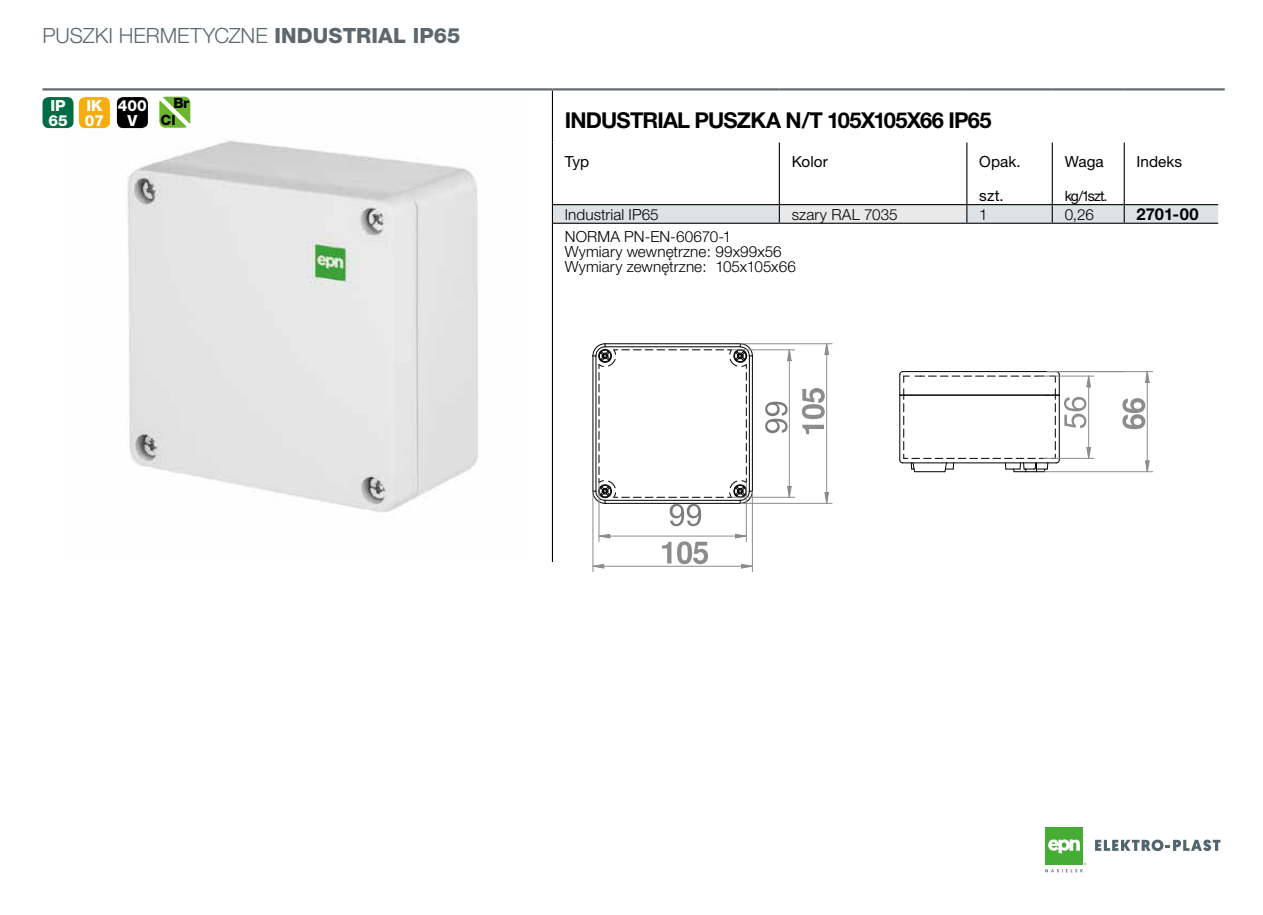
<style>
.page{position:relative;width:1263px;height:915px;background:#fff}
.page>*{position:absolute;margin:0;border:0;box-sizing:border-box;transform-origin:0 0}
.Normalny{font:700 21.9px "Helvetica Neue CE";letter-spacing:-.035em;color:#000}
.t1{font:300 21px "Helvetica Neue CE";letter-spacing:-.005em;color:#5d686e}
.t2{font:700 16.5px "Helvetica Neue CE";color:#000}
.Normalny-2{font:300 15.3px "Helvetica Neue CE";letter-spacing:.005em;color:#000}
.t3{font:15.3px "Helvetica Neue CE";letter-spacing:.005em;color:#000}
.Normalny-3{font:800 15.3px "Helvetica Neue CE";color:#fff}
.t4{font:14.25px "Helvetica Neue CE";letter-spacing:-.08em;color:#000}
.Normalny-4{font:800 14.25px "Helvetica Neue CE";color:#000}
.s1{font-weight:800}
</style>
<div class="page">
<div style="left:1045px;top:827px;width:38px;height:38px;background:#45ac34"></div>
<svg style="left:1048px;top:839px;width:32px;height:14px"></svg>
<svg style="left:1095px;top:839px;width:125px;height:11px"></svg>
<svg style="left:1045px;top:862px;width:41px;height:10px"></svg>
<hr style="left:552px;top:90px;width:1px;height:52px;background:#000">
<svg style="left:552px;top:142px;width:666px;height:81px"></svg>
<hr style="left:552px;top:223px;width:1px;height:339px;background:#000">
<hr style="left:779px;top:142px;width:1px;height:62px;background:#000">
<hr style="left:1124px;top:142px;width:1px;height:62px;background:#000">
<hr style="left:1053px;top:204px;width:71px;height:1px;background:#000">
<hr style="left:1124px;top:204px;width:94px;height:1px;background:#000">
<hr style="left:967px;top:223px;width:85px;height:1px;background:#000">
<hr style="left:1052px;top:223px;width:72px;height:1px;background:#000">
<hr style="left:1124px;top:223px;width:94px;height:1px;background:#000">
<hr style="left:966px;top:142px;width:1px;height:62px;background:#000">
<hr style="left:1052px;top:142px;width:1px;height:62px;background:#000">
<hr style="left:966px;top:204px;width:87px;height:1px;background:#000">
<hr style="left:553px;top:204px;width:226px;height:1px;background:#000">
<hr style="left:553px;top:223px;width:226px;height:1px;background:#000">
<hr style="left:779px;top:204px;width:187px;height:1px;background:#000">
<hr style="left:779px;top:223px;width:188px;height:1px;background:#000">
<hr style="left:43px;top:88px;width:509px;height:2px;background:#5d686e">
<hr style="left:552px;top:88px;width:227px;height:2px;background:#5d686e">
<hr style="left:779px;top:88px;width:188px;height:2px;background:#5d686e">
<hr style="left:967px;top:88px;width:85px;height:2px;background:#5d686e">
<hr style="left:1052px;top:88px;width:72px;height:2px;background:#5d686e">
<hr style="left:1124px;top:88px;width:101px;height:2px;background:#5d686e">
<img style="left:66px;top:97px;width:412px;height:416px">
<svg style="left:592px;top:563px;width:12px;height:5px"></svg>
<svg style="left:741px;top:563px;width:11px;height:5px"></svg>
<hr style="left:593px;top:491px;width:1px;height:80px;background:#8c8c8b">
<hr style="left:752px;top:491px;width:1px;height:80px;background:#8c8c8b">
<hr style="left:593px;top:565px;width:159px;height:1px;background:#8c8c8b">
<svg style="left:662px;top:541px;width:9px;height:22px"></svg>
<svg style="left:677px;top:541px;width:31px;height:23px"></svg>
<svg style="left:824px;top:344px;width:5px;height:11px"></svg>
<svg style="left:824px;top:492px;width:5px;height:11px"></svg>
<hr style="left:740px;top:343px;width:92px;height:1px;background:#8c8c8b">
<hr style="left:740px;top:503px;width:92px;height:1px;background:#8c8c8b">
<hr style="left:826px;top:343px;width:1px;height:160px;background:#8c8c8b">
<svg style="left:802px;top:388px;width:23px;height:46px"></svg>
<svg style="left:787px;top:350px;width:4px;height:11px"></svg>
<svg style="left:787px;top:486px;width:4px;height:11px"></svg>
<hr style="left:731px;top:349px;width:64px;height:1px;background:#8c8c8b">
<hr style="left:731px;top:497px;width:64px;height:1px;background:#8c8c8b">
<hr style="left:789px;top:350px;width:1px;height:147px;background:#8c8c8b">
<svg style="left:598px;top:533px;width:12px;height:5px"></svg>
<svg style="left:735px;top:533px;width:11px;height:5px"></svg>
<hr style="left:599px;top:482px;width:1px;height:59px;background:#8c8c8b">
<hr style="left:746px;top:482px;width:1px;height:59px;background:#8c8c8b">
<hr style="left:599px;top:535px;width:147px;height:1px;background:#8c8c8b">
<hr style="left:1038px;top:376px;width:56px;height:1px;background:#8c8c8b">
<hr style="left:1043px;top:458px;width:51px;height:1px;background:#8c8c8b">
<svg style="left:899px;top:371px;width:192px;height:101px"></svg>
<svg style="left:1145px;top:372px;width:4px;height:11px"></svg>
<svg style="left:1145px;top:460px;width:4px;height:13px"></svg>
<hr style="left:1047px;top:371px;width:106px;height:1px;background:#8c8c8b">
<hr style="left:1044px;top:471px;width:109px;height:1px;background:#8c8c8b">
<hr style="left:1147px;top:371px;width:1px;height:100px;background:#8c8c8b">
<svg style="left:1122px;top:398px;width:23px;height:31px"></svg>
<svg style="left:765px;top:401px;width:22px;height:32px"></svg>
<svg style="left:592px;top:343px;width:161px;height:183px"></svg>
<div style="left:43px;top:97px;width:31px;height:31px;background:#006c43;border-radius:6px"></div>
<div style="left:117px;top:97px;width:31px;height:31px;background:#000;border-radius:6px"></div>
<div style="left:79px;top:97px;width:31px;height:31px;background:#f8ad0f;border-radius:6px"></div>
<svg style="left:156px;top:96px;width:38px;height:35px"></svg>
<h2 class="t1" style="left:43px;top:22px;width:419px">PUSZKI HERMETYCZNE <span class="s1">INDUSTRIAL IP65</span></h2>
<p class="Normalny-3" style="left:50px;top:96px;width:17px">IP</p>
<p class="Normalny-3" style="left:48px;top:111px;width:21px">65</p>
<p class="Normalny-3" style="left:86px;top:96px;width:18px">IK</p>
<p class="Normalny-3" style="left:85px;top:111px;width:21px">07</p>
<p class="Normalny-3" style="left:118px;top:96px;width:30px">400</p>
<p class="Normalny-3" style="left:127px;top:111px;width:11px">V</p>
<p class="Normalny-4" style="left:173px;top:94px;width:17px">Br</p>
<p class="Normalny-4" style="left:161px;top:112px;width:16px">Cl</p>
<p class="Normalny" style="left:565px;top:106px;width:428px">INDUSTRIAL PUSZKA N/T 105X105X66 IP65</p>
<p class="t3" style="left:565px;top:152px;width:26px">Typ</p>
<p class="t3" style="left:792px;top:152px;width:38px">Kolor</p>
<p class="t3" style="left:979px;top:152px;width:43px">Opak.</p>
<p class="t3" style="left:979px;top:186px;width:26px">szt.</p>
<p class="t3" style="left:1065px;top:152px;width:41px">Waga</p>
<p class="t4" style="left:1065px;top:187px;width:44px">kg/1szt.</p>
<p class="t3" style="left:1137px;top:152px;width:47px">Indeks</p>
<p class="Normalny-2" style="left:565px;top:205px;width:95px">Industrial IP65</p>
<p class="Normalny-2" style="left:792px;top:205px;width:108px">szary RAL 7035</p>
<p class="Normalny-2" style="left:979px;top:205px;width:10px">1</p>
<p class="Normalny-2" style="left:1065px;top:205px;width:31px">0,26</p>
<p class="t2" style="left:1137px;top:204px;width:64px">2701-00</p>
<p class="Normalny-2" style="left:565px;top:227px;width:168px">NORMA PN-EN-60670-1</p>
<p class="Normalny-2" style="left:565px;top:242px;width:218px">Wymiary wewnętrzne: 99x99x56</p>
<p class="Normalny-2" style="left:565px;top:257px;width:232px">Wymiary zewnętrzne: 105x105x66</p>
</div>
